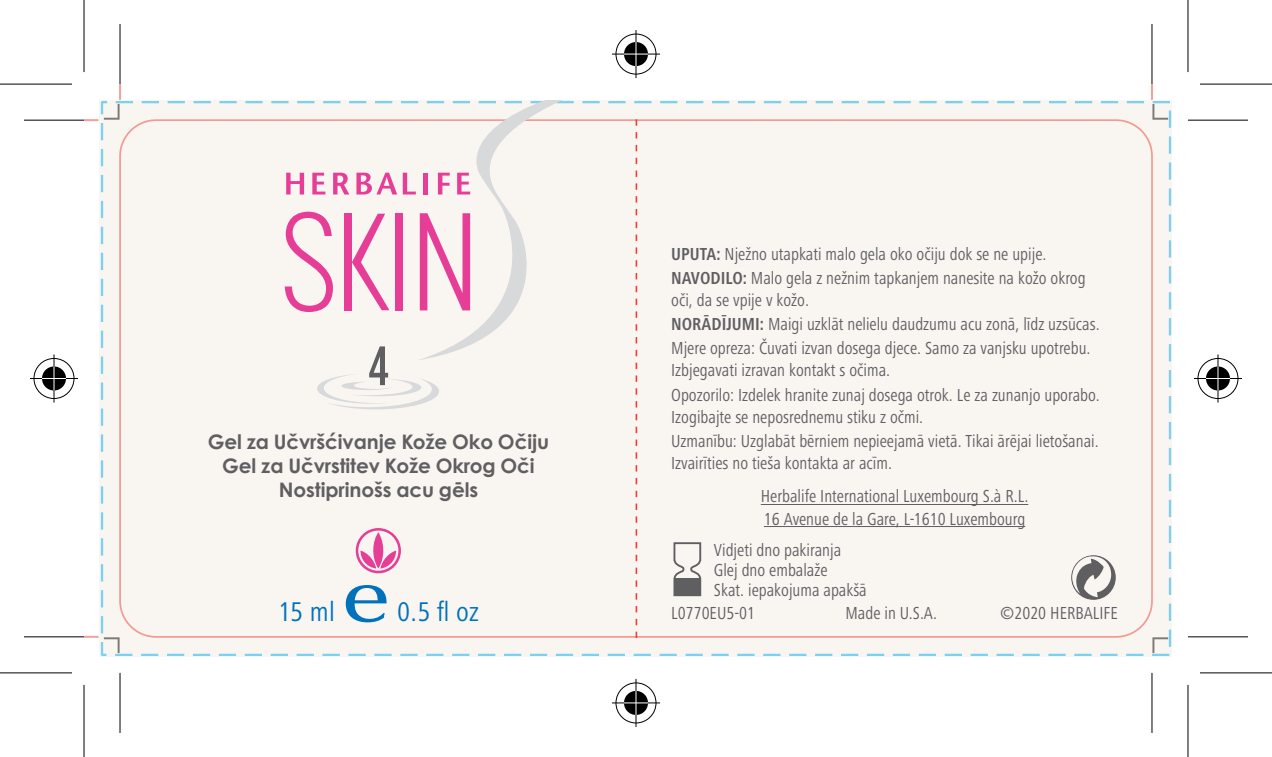
<style>
.page{position:relative;width:1272px;height:757px;background:#fff}
.page>*{position:absolute;margin:0;border:0;box-sizing:border-box;transform-origin:0 0}
.t1{font:500 74px "Optima";color:#0072bc;scale:1.2 1}
.t2{font:500 55.2px "Gotham Condensed";color:#5f5f62}
.t3{font:condensed 28px "Frutiger Next LTW1 G";color:#0072bc}
.t4{font:700 20px/24px "Century Gothic Pro";letter-spacing:-.005em;color:#5f5f62;text-align:center}
.t5{font:condensed 18px/24.4px "Frutiger Next LTW1 G";color:#5f5f62;scale:.95 1}
.t6{font:condensed 18px "Frutiger Next LTW1 G";color:#5f5f62}
.s1{font-weight:700}
</style>
<div class="page">
<div style="left:100px;top:100px;width:1072px;height:556px;background:#f9f5f1"></div>
<svg style="left:1151px;top:84px;width:17px;height:36px"></svg>
<svg style="left:84px;top:84px;width:37px;height:37px"></svg>
<svg style="left:84px;top:635px;width:36px;height:17px"></svg>
<svg style="left:636px;top:119px;width:1px;height:518px"></svg>
<svg style="left:418px;top:100px;width:188px;height:260px;fill:#f9f5f1"></svg>
<svg style="left:317px;top:373px;width:122px;height:36px"></svg>
<svg style="left:286px;top:172px;width:18px;height:22px"></svg>
<svg style="left:312px;top:172px;width:13px;height:22px"></svg>
<svg style="left:333px;top:172px;width:16px;height:22px"></svg>
<svg style="left:356px;top:172px;width:41px;height:22px"></svg>
<svg style="left:403px;top:172px;width:13px;height:22px"></svg>
<hr style="left:423px;top:172px;width:4px;height:22px;background:#e63e97">
<svg style="left:438px;top:172px;width:12px;height:22px"></svg>
<svg style="left:457px;top:172px;width:13px;height:22px"></svg>
<svg style="left:285px;top:211px;width:48px;height:101px"></svg>
<div style="left:395px;top:213px;width:8px;height:97px;background:#e63e97"></div>
<svg style="left:420px;top:213px;width:50px;height:97px"></svg>
<div style="left:344px;top:213px;width:7px;height:97px;background:#e63e97"></div>
<svg style="left:352px;top:213px;width:37px;height:97px"></svg>
<svg style="left:356px;top:527px;width:45px;height:46px"></svg>
<hr style="left:761px;top:503px;width:267px;height:2px;background:#5f5f62">
<hr style="left:764px;top:525px;width:261px;height:2px;background:#5f5f62">
<svg style="left:672px;top:541px;width:30px;height:55px"></svg>
<div style="left:674px;top:577px;width:26px;height:17px;background:#5f5f62"></div>
<svg style="left:1071px;top:555px;width:45px;height:44px"></svg>
<div style="left:24px;top:634px;width:60px;height:5px;background:#a7a7a7"></div>
<div style="left:1188px;top:634px;width:60px;height:5px;background:#a7a7a7"></div>
<svg style="left:1152px;top:24px;width:1px;height:60px"></svg>
<svg style="left:1152px;top:672px;width:1px;height:60px"></svg>
<hr style="left:24px;top:119px;width:60px;height:2px;background:#000">
<hr style="left:1188px;top:119px;width:60px;height:2px;background:#000">
<hr style="left:24px;top:635px;width:60px;height:2px;background:#000">
<hr style="left:1188px;top:635px;width:60px;height:2px;background:#000">
<hr style="left:119px;top:24px;width:2px;height:60px;background:#000">
<hr style="left:119px;top:672px;width:2px;height:60px;background:#000">
<hr style="left:1151px;top:24px;width:1px;height:60px;background:#000">
<hr style="left:1151px;top:672px;width:1px;height:60px;background:#000">
<div style="left:0;top:670px;width:72px;height:5px;background:#9b9b9b"></div>
<div style="left:1200px;top:670px;width:72px;height:5px;background:#9b9b9b"></div>
<svg style="left:1188px;top:0;width:1px;height:72px"></svg>
<svg style="left:1188px;top:684px;width:1px;height:72px"></svg>
<hr style="left:0;top:83px;width:72px;height:2px;background:#000">
<hr style="left:1200px;top:83px;width:72px;height:2px;background:#000">
<hr style="left:0;top:671px;width:72px;height:2px;background:#000">
<hr style="left:1200px;top:671px;width:72px;height:2px;background:#000">
<hr style="left:83px;top:0;width:2px;height:72px;background:#000">
<hr style="left:83px;top:684px;width:2px;height:72px;background:#000">
<hr style="left:1187px;top:0;width:1px;height:72px;background:#000">
<hr style="left:1187px;top:684px;width:1px;height:72px;background:#000">
<div style="left:613px;top:32px;width:45px;height:45px;border:5px solid #fff;border-radius:50%"></div>
<div style="left:612px;top:52px;width:48px;height:5px;background:#fff"></div>
<div style="left:633px;top:30px;width:5px;height:48px;background:#fff"></div>
<div style="left:621px;top:40px;width:29px;height:29px;border:5px solid #fff;border-radius:50%"></div>
<div style="left:615px;top:34px;width:41px;height:41px;border:1px solid #000;border-radius:50%"></div>
<hr style="left:612px;top:53px;width:48px;height:2px;background:#000">
<hr style="left:635px;top:30px;width:2px;height:48px;background:#000">
<div style="left:624px;top:42px;width:24px;height:24px;background:#000;border-radius:50%"></div>
<hr style="left:624px;top:53px;width:24px;height:2px;background:#fff">
<hr style="left:635px;top:42px;width:2px;height:24px;background:#fff">
<div style="left:613px;top:680px;width:45px;height:45px;border:5px solid #fff;border-radius:50%"></div>
<svg style="left:612px;top:700px;width:48px;height:5px"></svg>
<div style="left:633px;top:678px;width:5px;height:48px;background:#fff"></div>
<div style="left:621px;top:688px;width:29px;height:29px;border:5px solid #fff;border-radius:50%"></div>
<div style="left:615px;top:682px;width:41px;height:41px;border:1px solid #000;border-radius:50%"></div>
<hr style="left:612px;top:701px;width:48px;height:2px;background:#000">
<hr style="left:635px;top:678px;width:2px;height:48px;background:#000">
<div style="left:624px;top:690px;width:24px;height:24px;background:#000;border-radius:50%"></div>
<hr style="left:624px;top:701px;width:24px;height:2px;background:#fff">
<hr style="left:635px;top:690px;width:2px;height:24px;background:#fff">
<div style="left:32px;top:356px;width:44px;height:45px;border:5px solid #fff;border-radius:50%"></div>
<div style="left:30px;top:376px;width:48px;height:5px;background:#fff"></div>
<hr style="left:52px;top:354px;width:4px;height:48px;background:#fff">
<div style="left:40px;top:364px;width:28px;height:29px;border:5px solid #fff;border-radius:50%"></div>
<div style="left:34px;top:358px;width:40px;height:41px;border:1px solid #000;border-radius:50%"></div>
<hr style="left:30px;top:377px;width:48px;height:2px;background:#000">
<hr style="left:53px;top:354px;width:2px;height:48px;background:#000">
<div style="left:42px;top:366px;width:24px;height:24px;background:#000;border-radius:50%"></div>
<hr style="left:42px;top:377px;width:24px;height:2px;background:#fff">
<hr style="left:53px;top:366px;width:2px;height:24px;background:#fff">
<div style="left:1195px;top:356px;width:45px;height:45px;border:5px solid #fff;border-radius:50%"></div>
<div style="left:1194px;top:376px;width:48px;height:5px;background:#fff"></div>
<svg style="left:1215px;top:354px;width:5px;height:48px"></svg>
<div style="left:1203px;top:364px;width:29px;height:29px;border:5px solid #fff;border-radius:50%"></div>
<div style="left:1197px;top:358px;width:41px;height:41px;border:1px solid #000;border-radius:50%"></div>
<hr style="left:1194px;top:377px;width:48px;height:2px;background:#000">
<hr style="left:1217px;top:354px;width:1px;height:48px;background:#000">
<div style="left:1206px;top:366px;width:24px;height:24px;background:#000;border-radius:50%"></div>
<hr style="left:1206px;top:377px;width:24px;height:2px;background:#fff">
<svg style="left:1217px;top:366px;width:1px;height:24px"></svg>
<h2 class="t2" style="left:368px;top:333px;width:22px">4</h2>
<p class="t4" style="left:208px;top:429px;width:343px">Gel za Učvršćivanje Kože Oko Očiju<br>Gel za Učvrstitev Kože Okrog Oči<br>Nostiprinošs acu gēls</p>
<h3 class="t3" style="left:278px;top:595px;width:58px">15 ml</h3>
<h1 class="t1" style="left:341px;top:554px;width:43px">e</h1>
<h3 class="t3" style="left:397px;top:595px;width:83px">0.5 fl oz</h3>
<p class="t5" style="left:671px;top:241px;width:438px"><span class="s1">UPUTA:</span> Nježno utapkati malo gela oko očiju dok se ne upije.<br><span class="s1">NAVODILO:</span> Malo gela z nežnim tapkanjem nanesite na kožo okrog</p>
<p class="t5" style="left:671px;top:287px;width:452px">oči, da se vpije v kožo.<br><span class="s1">NORĀDĪJUMI:</span> Maigi uzklāt nelielu daudzumu acu zonā, līdz uzsūcas.<br>Mjere opreza: Čuvati izvan dosega djece. Samo za vanjsku upotrebu.</p>
<p class="t5" style="left:671px;top:358px;width:453px">Izbjegavati izravan kontakt s očima.<br>Opozorilo: Izdelek hranite zunaj dosega otrok. Le za zunanjo uporabo.</p>
<p class="t5" style="left:671px;top:404px;width:451px">Izogibajte se neposrednemu stiku z očmi.<br>Uzmanību: Uzglabāt bērniem nepieejamā vietā. Tikai ārējai lietošanai.</p>
<p class="t5" style="left:761px;top:446px;width:283px;line-height:33.2px;text-indent:-90px">Izvairīties no tieša kontakta ar acīm.<br>Herbalife International Luxembourg S.à R.L.</p>
<p class="t5" style="left:714px;top:502px;width:329px;line-height:31.2px;text-indent:50px">16 Avenue de la Gare, L-1610 Luxembourg<br>Vidjeti dno pakiranja</p>
<p class="t5" style="left:714px;top:559px;width:162px;line-height:20px">Glej dno embalaže<br>Skat. iepakojuma apakšā</p>
<p class="t5" style="left:671px;top:600px;width:90px">L0770EU5-01</p>
<p class="t5" style="left:845px;top:600px;width:98px">Made in U.S.A.</p>
<p class="t6" style="left:1000px;top:602px;width:119px">©2020 HERBALIFE</p>
</div>
